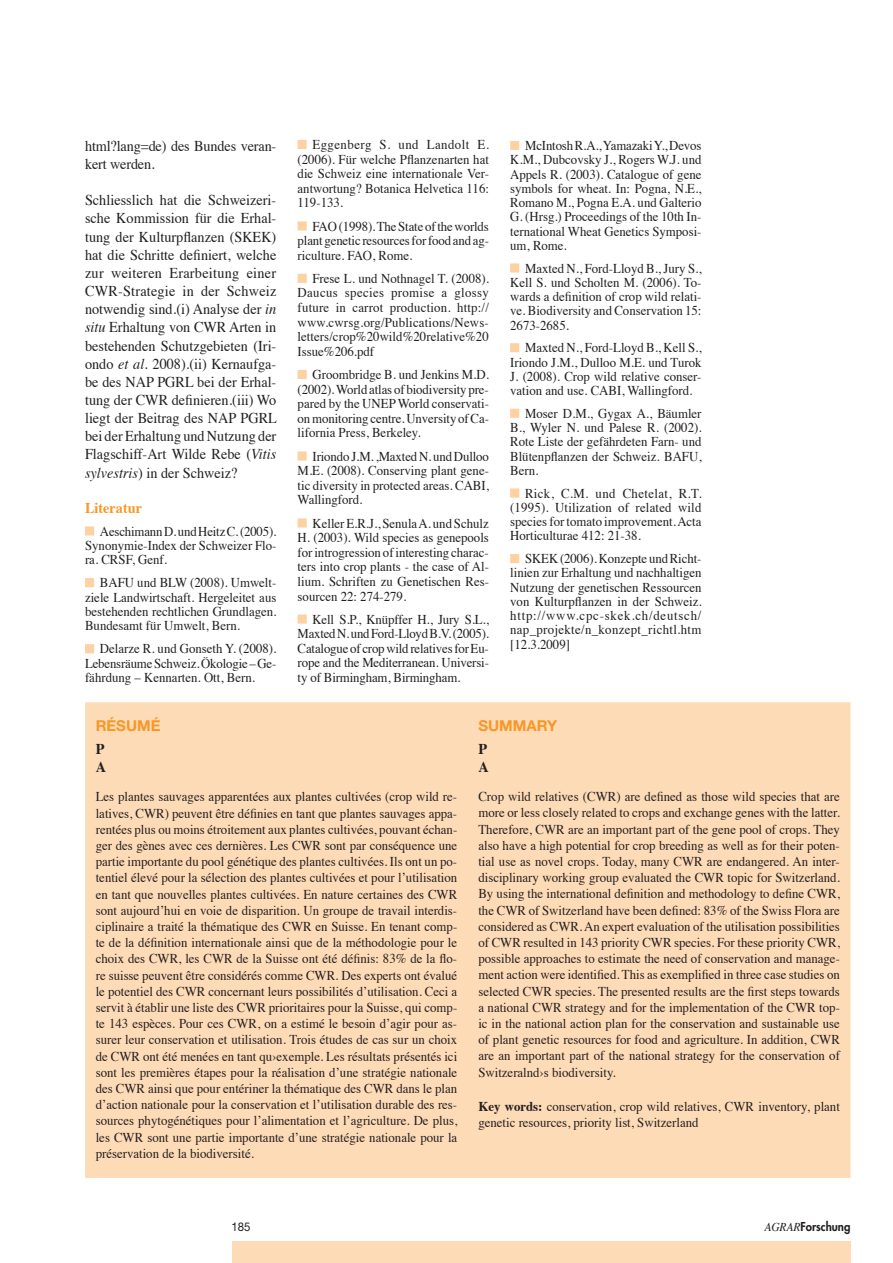
<style>
.page{position:relative;width:893px;height:1263px;background:#fff}
.page>*{position:absolute;margin:0;border:0;box-sizing:border-box;transform-origin:0 0}
.t1{font:15px/18.1px "Times";color:#231f20;scale:.95 1}
.t2{font:700 15px "Helvetica Neue";color:#f79727}
.t3{font:700 15px "Times";color:#f79727;scale:.95 1}
.t4{font:700 15px/18px "Times";color:#231f20;scale:.95 1}
.t5{font:13.5px/16.2px "Times";color:#231f20;text-align:justify;scale:.95 1}
.t6{font:800 12px "Futura";color:#231f20;scale:.95 1}
.t7{font:12px "Helvetica Neue";color:#231f20;scale:.95 1}
.s1{font-style:italic}
.s2{font-weight:700}
.s3{font-family:"Times";font-weight:400;font-style:italic}
</style>
<div class="page">
<div style="left:232px;top:1242px;width:618px;height:21px;background:#fddbb6"></div>
<div style="left:85px;top:702px;width:765px;height:476px;background:#fddbb6;border:2px solid #fddbb6"></div>
<div style="left:85px;top:526px;width:9px;height:9px;background:#fdd1a2;border:2px solid #fdd1a2"></div>
<div style="left:85px;top:578px;width:9px;height:9px;background:#fdd1a2"></div>
<div style="left:85px;top:644px;width:9px;height:9px;background:#fdd1a2;border:2px solid #fdd1a2"></div>
<div style="left:298px;top:140px;width:9px;height:9px;background:#fdd1a2;border:2px solid #fdd1a2"></div>
<div style="left:298px;top:221px;width:9px;height:9px;background:#fdd1a2;border:2px solid #fdd1a2"></div>
<div style="left:298px;top:274px;width:9px;height:9px;background:#fdd1a2;border:2px solid #fdd1a2"></div>
<div style="left:298px;top:370px;width:9px;height:9px;background:#fdd1a2;border:2px solid #fdd1a2"></div>
<div style="left:298px;top:451px;width:9px;height:9px;background:#fdd1a2;border:2px solid #fdd1a2"></div>
<div style="left:298px;top:518px;width:9px;height:9px;background:#fdd1a2;border:2px solid #fdd1a2"></div>
<div style="left:298px;top:614px;width:9px;height:10px;background:#fdd1a2;border:2px solid #fdd1a2"></div>
<div style="left:510px;top:141px;width:9px;height:9px;background:#fdd1a2;border:2px solid #fdd1a2"></div>
<div style="left:510px;top:263px;width:9px;height:10px;background:#fdd1a2;border:2px solid #fdd1a2"></div>
<div style="left:510px;top:343px;width:9px;height:9px;background:#fdd1a2;border:2px solid #fdd1a2"></div>
<div style="left:510px;top:409px;width:9px;height:9px;background:#fdd1a2;border:2px solid #fdd1a2"></div>
<div style="left:510px;top:488px;width:9px;height:10px;background:#fdd1a2;border:2px solid #fdd1a2"></div>
<div style="left:510px;top:554px;width:9px;height:9px;background:#fdd1a2;border:2px solid #fdd1a2"></div>
<p class="t1" style="left:85px;top:136px;width:203px">html?lang=de) des Bundes veran&shy;kert werden.</p>
<p class="t1" style="left:85px;top:190px;width:203px;text-align:justify">Schliesslich hat die Schweizeri&shy;sche Kommission für die Erhal&shy;tung der Kulturpflanzen (SKEK) hat die Schritte definiert, welche zur weiteren Erarbeitung einer CWR-Strategie in der Schweiz notwendig sind.(i) Analyse der <span class="s1">in situ</span> Erhaltung von CWR Arten in bestehenden Schutzgebieten (Iri&shy;ondo <span class="s1">et al.</span> 2008).(ii) Kernaufga&shy;be des NAP PGRL bei der Erhal&shy;tung der CWR definieren.(iii) Wo liegt der Beitrag des NAP PGRL bei der Erhaltung und Nutzung der Flagschiff-Art Wilde Rebe (<span class="s1">Vitis sylvestris</span>) in der Schweiz?</p>
<p class="t3" style="left:85px;top:493px;width:61px">Literatur</p>
<p class="t5" style="left:85px;top:523px;width:203px;line-height:14.4px;text-indent:15px">Aeschimann D. und Heitz C. (2005).<br>Synonymie-Index der Schweizer Flo&shy;ra. CRSF, Genf.</p>
<p class="t5" style="left:85px;top:574px;width:203px;line-height:14.4px;text-indent:15px">BAFU und BLW (2008). Umwelt&shy;ziele Landwirtschaft. Hergeleitet aus bestehenden rechtlichen Grundlagen.<br>Bundesamt für Umwelt, Bern.</p>
<p class="t5" style="left:85px;top:640px;width:203px;line-height:14.4px;text-indent:15px">Delarze R. und Gonseth Y. (2008).<br>Lebensräume Schweiz. Ökologie – Ge&shy;fährdung – Kennarten. Ott, Bern.</p>
<p class="t5" style="left:298px;top:136px;width:203px;line-height:14.5px;text-indent:15px">Eggenberg S. und Landolt E. (2006). Für welche Pflanzenarten hat die Schweiz eine internationale Ver&shy;antwortung? Botanica Helvetica 116:<br>119-133.</p>
<p class="t5" style="left:298px;top:218px;width:203px;line-height:14.5px;text-indent:15px">FAO (1998). The State of the worlds plant genetic resources for food and ag&shy;riculture. FAO, Rome.</p>
<p class="t5" style="left:298px;top:270px;width:203px;line-height:14.5px;text-indent:15px">Frese L. und Nothnagel T. (2008).<br>Daucus species promise a glossy future in carrot production. http:// www.cwrsg.org/Publications/News&shy;letters/crop%20wild%20relative%20<br>Issue%206.pdf</p>
<p class="t5" style="left:298px;top:366px;width:203px;line-height:14.5px;text-indent:15px">Groombridge B. und Jenkins M.D. (2002). World atlas of biodiversity pre&shy;pared by the UNEP World conservati&shy;on monitoring centre. Unversity of Ca&shy;lifornia Press, Berkeley.</p>
<p class="t5" style="left:298px;top:448px;width:203px;line-height:14.5px;text-indent:15px">Iriondo J.M. ,Maxted N. und Dulloo M.E. (2008). Conserving plant gene&shy;tic diversity in protected areas. CABI, Wallingford.</p>
<p class="t5" style="left:298px;top:514px;width:203px;line-height:14.5px;text-indent:15px">Keller E.R.J., Senula A. und Schulz H. (2003). Wild species as genepools for introgression of interesting charac&shy;ters into crop plants - the case of Al&shy;lium. Schriften zu Genetischen Res&shy;sourcen 22: 274-279.</p>
<p class="t5" style="left:298px;top:611px;width:203px;line-height:14.5px;text-indent:15px">Kell S.P., Knüpffer H., Jury S.L., Maxted N. und Ford-Lloyd B.V. (2005).<br>Catalogue of crop wild relatives for Eu&shy;rope and the Mediterranean. Universi&shy;ty of Birmingham, Birmingham.</p>
<p class="t5" style="left:510px;top:137px;width:203px;line-height:14.2px;text-indent:15px">McIntosh R.A., Yamazaki Y., Devos K.M., Dubcovsky J., Rogers W.J. und Appels R. (2003). Catalogue of gene symbols for wheat. In: Pogna, N.E., Romano M., Pogna E.A. und Galterio G. (Hrsg.) Proceedings of the 10th In&shy;ternational Wheat Genetics Symposi&shy;um, Rome.</p>
<p class="t5" style="left:510px;top:260px;width:203px;line-height:14.2px;text-indent:15px">Maxted N., Ford-Lloyd B., Jury S., Kell S. und Scholten M. (2006). To&shy;wards a definition of crop wild relati&shy;ve. Biodiversity and Conservation 15:<br>2673-2685.</p>
<p class="t5" style="left:510px;top:339px;width:203px;line-height:14.2px;text-indent:15px">Maxted N., Ford-Lloyd B., Kell S., Iriondo J.M., Dulloo M.E. und Turok J. (2008). Crop wild relative conser&shy;vation and use. CABI, Wallingford.</p>
<p class="t5" style="left:510px;top:405px;width:203px;line-height:14.2px;text-indent:15px">Moser D.M., Gygax A., Bäumler B., Wyler N. und Palese R. (2002).<br>Rote Liste der gefährdeten Farn- und Blütenpflanzen der Schweiz. BAFU, Bern.</p>
<p class="t5" style="left:510px;top:485px;width:203px;line-height:14.2px;text-indent:15px">Rick, C.M. und Chetelat, R.T. (1995). Utilization of related wild species for tomato improvement. Acta Horticulturae 412: 21-38.</p>
<p class="t5" style="left:510px;top:550px;width:203px;line-height:14.2px;text-indent:15px">SKEK (2006). Konzepte und Richt&shy;linien zur Erhaltung und nachhaltigen Nutzung der genetischen Ressourcen von Kulturpflanzen in der Schweiz. http://www.cpc-skek.ch/deutsch/ nap_projekte/n_konzept_richtl.htm [12.3.2009]</p>
<p class="t2" style="left:96px;top:717px;width:66px">RÉSUMÉ</p>
<p class="t4" style="left:96px;top:739px;width:12px">P<br>A</p>
<p class="t5" style="left:96px;top:787px;width:382px">Les plantes sauvages apparentées aux plantes cultivées (crop wild re&shy;latives, CWR) peuvent être définies en tant que plantes sauvages appa&shy;rentées plus ou moins étroitement aux plantes cultivées, pouvant échan&shy;ger des gènes avec ces dernières. Les CWR sont par conséquence une partie importante du pool génétique des plantes cultivées. Ils ont un po&shy;tentiel élevé pour la sélection des plantes cultivées et pour l’utilisation en tant que nouvelles plantes cultivées. En nature certaines des CWR sont aujourd’hui en voie de disparition. Un groupe de travail interdis&shy;ciplinaire a traité la thématique des CWR en Suisse. En tenant comp&shy;te de la définition internationale ainsi que de la méthodologie pour le choix des CWR, les CWR de la Suisse ont été définis: 83% de la flo&shy;re suisse peuvent être considérés comme CWR. Des experts ont évalué le potentiel des CWR concernant leurs possibilités d’utilisation. Ceci a servit à établir une liste des CWR prioritaires pour la Suisse, qui comp&shy;te 143 espèces. Pour ces CWR, on a estimé le besoin d’agir pour as&shy;surer leur conservation et utilisation. Trois études de cas sur un choix de CWR ont été menées en tant qu›exemple. Les résultats présentés ici sont les premières étapes pour la réalisation d’une stratégie nationale des CWR ainsi que pour entériner la thématique des CWR dans le plan d’action nationale pour la conservation et l’utilisation durable des res&shy;sources phytogénétiques pour l’alimentation et l’agriculture. De plus, les CWR sont une partie importante d’une stratégie nationale pour la préservation de la biodiversité.</p>
<p class="t2" style="left:478px;top:716px;width:34px">SUMMAR</p>
<p class="t2" style="left:547px;top:716px;width:12px">Y</p>
<p class="t4" style="left:478px;top:739px;width:12px">P<br>A</p>
<p class="t5" style="left:478px;top:787px;width:382px">Crop wild relatives (CWR) are defined as those wild species that are more or less closely related to crops and exchange genes with the latter.<br>Therefore, CWR are an important part of the gene pool of crops. They also have a high potential for crop breeding as well as for their poten&shy;tial use as novel crops. Today, many CWR are endangered. An inter&shy;disciplinary working group evaluated the CWR topic for Switzerland.<br>By using the international definition and methodology to define CWR, the CWR of Switzerland have been defined: 83% of the Swiss Flora are considered as CWR. An expert evaluation of the utilisation possibilities of CWR resulted in 143 priority CWR species. For these priority CWR, possible approaches to estimate the need of conservation and manage&shy;ment action were identified. This as exemplified in three case studies on selected CWR species. The presented results are the first steps towards a national CWR strategy and for the implementation of the CWR top&shy;ic in the national action plan for the conservation and sustainable use of plant genetic resources for food and agriculture. In addition, CWR are an important part of the national strategy for the conservation of Switzeralnd›s biodiversity.</p>
<p class="t5" style="left:478px;top:1097px;width:382px"><span class="s2">Key words:</span> conservation, crop wild relatives, CWR inventory, plant genetic resources, priority list, Switzerland</p>
<p class="t7" style="left:232px;top:1220px;width:22px">185</p>
<p class="t6" style="left:764px;top:1219px;width:92px"><span class="s3">AGRAR</span>Forschung</p>
</div>
